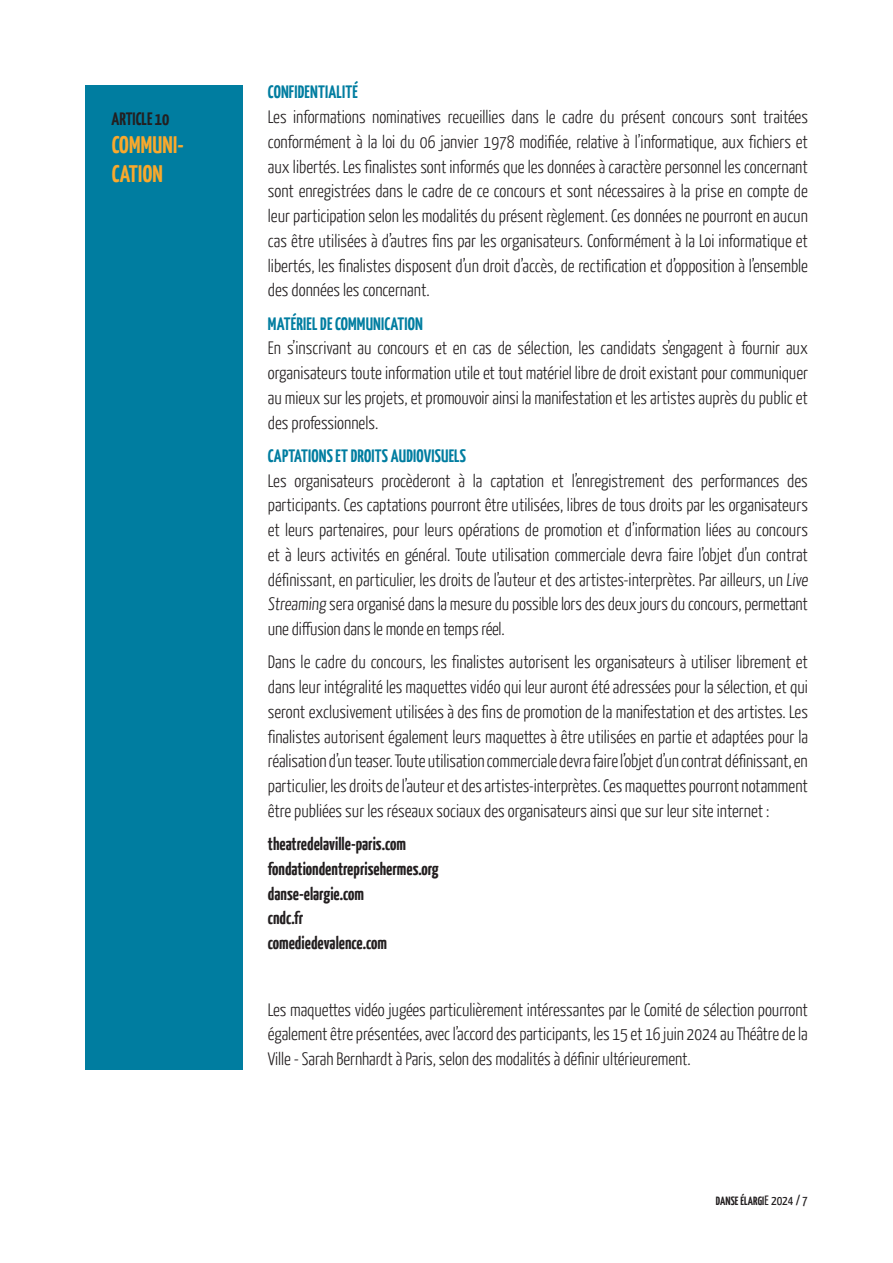
<style>
.page{position:relative;width:893px;height:1263px;background:#fff}
.page>*{position:absolute;margin:0;border:0;box-sizing:border-box;transform-origin:0 0}
.t1{font:700 24px/28.5px "Yanone Kaffeesatz";letter-spacing:.01em;color:#faa92c}
.TEXTE{font:300 18px/24.8px "Yanone Kaffeesatz";letter-spacing:-.005em;color:#231f20;text-align:justify}
.TEXTE-2{font:700 18px "Yanone Kaffeesatz";color:#231f20}
.SS_TITRE{font:700 18px "Yanone Kaffeesatz";letter-spacing:.01em;color:#007da0}
.t2{font:700 12px "Yanone Kaffeesatz";letter-spacing:.01em;color:#231f20}
.s1{font-weight:400;font-size:13.5px}
</style>
<div class="page">
<div style="left:85px;top:85px;width:157px;height:984px;background:#007da0"></div>
<p class="TEXTE-2" style="left:112px;top:107px;width:59px">ARTICLE 10</p>
<p class="t1" style="left:112px;top:130px;width:74px">COMMUNI-<br>CATION</p>
<p class="SS_TITRE" style="left:268px;top:80px;width:91px">CONFIDENTIALITÉ</p>
<p class="TEXTE" style="left:268px;top:104px;width:542px">Les informations nominatives recueillies dans le cadre du présent concours sont traitées conformément à la loi du 06 janvier 1978 modifiée, relative à l’informatique, aux fichiers et aux libertés. Les finalistes sont informés que les données à caractère personnel les concernant sont enregistrées dans le cadre de ce concours et sont nécessaires à la prise en compte de leur participation selon les modalités du présent règlement. Ces données ne pourront en aucun cas être utilisées à d’autres fins par les organisateurs. Conformément à la Loi informatique et libertés, les finalistes disposent d’un droit d’accès, de rectification et d’opposition à l’ensemble des données les concernant.</p>
<p class="SS_TITRE" style="left:268px;top:311px;width:156px">MATÉRIEL DE COMMUNICATION</p>
<p class="TEXTE" style="left:268px;top:335px;width:542px">En s’inscrivant au concours et en cas de sélection, les candidats s’engagent à fournir aux organisateurs toute information utile et tout matériel libre de droit existant pour communiquer au mieux sur les projets, et promouvoir ainsi la manifestation et les artistes auprès du public et des professionnels.</p>
<p class="SS_TITRE" style="left:268px;top:444px;width:200px">CAPTATIONS ET DROITS AUDIOVISUELS</p>
<p class="TEXTE" style="left:268px;top:467px;width:543px">Les organisateurs procèderont à la captation et l’enregistrement des performances des participants. Ces captations pourront être utilisées, libres de tous droits par les organisateurs et leurs partenaires, pour leurs opérations de promotion et d’information liées au concours et à leurs activités en général. Toute utilisation commerciale devra faire l’objet d’un contrat définissant, en particulier, les droits de l’auteur et des artistes-interprètes. Par ailleurs, un Live Streaming sera organisé dans la mesure du possible lors des deux jours du concours, permettant une diffusion dans le monde en temps réel.</p>
<p class="TEXTE" style="left:268px;top:649px;width:542px">Dans le cadre du concours, les finalistes autorisent les organisateurs à utiliser librement et dans leur intégralité les maquettes vidéo qui leur auront été adressées pour la sélection, et qui seront exclusivement utilisées à des fins de promotion de la manifestation et des artistes. Les finalistes autorisent également leurs maquettes à être utilisées en partie et adaptées pour la réalisation d’un teaser. Toute utilisation commerciale devra faire l’objet d’un contrat définissant, en particulier, les droits de l’auteur et des artistes-interprètes. Ces maquettes pourront notamment être publiées sur les réseaux sociaux des organisateurs ainsi que sur leur site internet :</p>
<p class="TEXTE-2" style="left:268px;top:832px;width:139px">theatredelaville-paris.com</p>
<p class="TEXTE-2" style="left:268px;top:857px;width:172px">fondationdentreprisehermes.org</p>
<p class="TEXTE-2" style="left:268px;top:881px;width:98px">danse-elargie.com</p>
<p class="TEXTE-2" style="left:268px;top:906px;width:37px">cndc.fr</p>
<p class="TEXTE-2" style="left:268px;top:931px;width:121px">comediedevalence.com</p>
<p class="TEXTE" style="left:268px;top:996px;width:542px">Les maquettes vidéo jugées particulièrement intéressantes par le Comité de sélection pourront également être présentées, avec l’accord des participants, les 15 et 16 juin 2024 au Théâtre de la Ville - Sarah Bernhardt à Paris, selon des modalités à définir ultérieurement.</p>
<p class="t2" style="left:716px;top:1193px;width:93px">DANSE ÉLARGI<span class="s1">E 2024 / 7</span></p>
</div>
